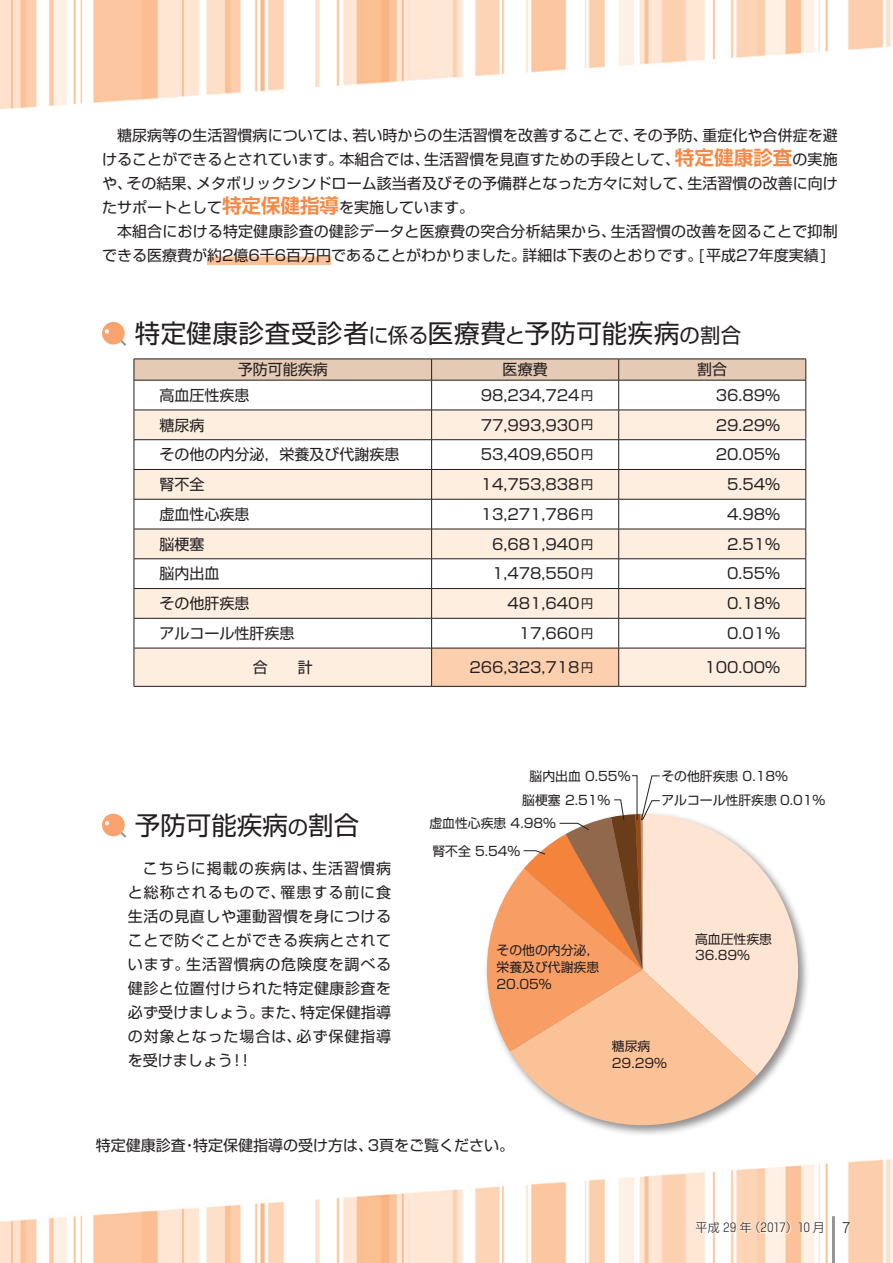
<style>
.page{position:relative;width:893px;height:1263px;background:#fff}
.page>*{position:absolute;margin:0;border:0;box-sizing:border-box;transform-origin:0 0}
.t1{font:25.5px "Shin Go Pr 6";letter-spacing:.015em;color:#231f20}
.t2{font:15px/24px "Shin Go Pr 6";color:#231f20;text-align:justify}
.t3{font:13.5px "MOG Romaji B";color:#231f20}
.t4{font:12.9px "Shin Go Pr 6";color:#231f20}
.t5{font:300 12px "Shin Go Pr 6";letter-spacing:.015em;color:#231f20}
.s1{font-family:"Shin Go Pr 6 De";font-weight:700;font-size:19.5px;color:#f68945}
.s2{font-size:20.4px}
.s3{font-size:12px}
</style>
<div class="page">
<img style="left:0;top:0;width:891px;height:1263px">
<div style="left:207px;top:257px;width:124px;height:8px;background:#fbc197"></div>
<div style="left:102px;top:322px;width:23px;height:23px;background:#f9a46e;border-radius:50%"></div>
<svg style="left:105px;top:329px;width:4px;height:4px"></svg>
<svg style="left:118px;top:338px;width:11px;height:10px"></svg>
<svg style="left:135px;top:411px;width:670px;height:275px;fill:#feeee0"></svg>
<div style="left:432px;top:648px;width:187px;height:38px;background:#fccfae"></div>
<svg style="left:134px;top:359px;width:672px;height:21px;background:#ddc2af"></svg>
<hr style="left:134px;top:380px;width:298px;height:1px;background:#231f20">
<hr style="left:134px;top:380px;width:1px;height:30px;background:#231f20">
<hr style="left:432px;top:380px;width:187px;height:1px;background:#231f20">
<hr style="left:431px;top:380px;width:1px;height:30px;background:#231f20">
<hr style="left:619px;top:380px;width:187px;height:1px;background:#231f20">
<hr style="left:618px;top:380px;width:1px;height:30px;background:#231f20">
<hr style="left:805px;top:380px;width:1px;height:30px;background:#231f20">
<hr style="left:134px;top:410px;width:298px;height:1px;background:#231f20">
<hr style="left:432px;top:410px;width:187px;height:1px;background:#231f20">
<hr style="left:619px;top:410px;width:187px;height:1px;background:#231f20">
<hr style="left:134px;top:439px;width:298px;height:1px;background:#231f20">
<hr style="left:432px;top:439px;width:187px;height:1px;background:#231f20">
<hr style="left:619px;top:439px;width:187px;height:1px;background:#231f20">
<hr style="left:134px;top:469px;width:298px;height:1px;background:#231f20">
<svg style="left:134px;top:410px;width:1px;height:89px"></svg>
<hr style="left:432px;top:469px;width:187px;height:1px;background:#231f20">
<svg style="left:431px;top:410px;width:1px;height:89px"></svg>
<hr style="left:619px;top:469px;width:187px;height:1px;background:#231f20">
<svg style="left:618px;top:410px;width:1px;height:89px"></svg>
<svg style="left:805px;top:410px;width:1px;height:89px"></svg>
<hr style="left:134px;top:499px;width:298px;height:1px;background:#231f20">
<hr style="left:134px;top:499px;width:1px;height:30px;background:#231f20">
<hr style="left:432px;top:499px;width:187px;height:1px;background:#231f20">
<hr style="left:431px;top:499px;width:1px;height:30px;background:#231f20">
<hr style="left:619px;top:499px;width:187px;height:1px;background:#231f20">
<hr style="left:618px;top:499px;width:1px;height:30px;background:#231f20">
<hr style="left:805px;top:499px;width:1px;height:30px;background:#231f20">
<hr style="left:134px;top:529px;width:298px;height:1px;background:#231f20">
<hr style="left:432px;top:529px;width:187px;height:1px;background:#231f20">
<hr style="left:619px;top:529px;width:187px;height:1px;background:#231f20">
<hr style="left:134px;top:558px;width:298px;height:1px;background:#231f20">
<hr style="left:432px;top:558px;width:187px;height:1px;background:#231f20">
<hr style="left:619px;top:558px;width:187px;height:1px;background:#231f20">
<hr style="left:134px;top:588px;width:298px;height:1px;background:#231f20">
<svg style="left:134px;top:529px;width:1px;height:89px"></svg>
<hr style="left:432px;top:588px;width:187px;height:1px;background:#231f20">
<svg style="left:431px;top:529px;width:1px;height:89px"></svg>
<hr style="left:619px;top:588px;width:187px;height:1px;background:#231f20">
<svg style="left:618px;top:529px;width:1px;height:89px"></svg>
<svg style="left:805px;top:529px;width:1px;height:89px"></svg>
<hr style="left:134px;top:618px;width:298px;height:1px;background:#231f20">
<hr style="left:134px;top:618px;width:1px;height:30px;background:#231f20">
<hr style="left:432px;top:618px;width:187px;height:1px;background:#231f20">
<hr style="left:431px;top:618px;width:1px;height:30px;background:#231f20">
<hr style="left:619px;top:618px;width:187px;height:1px;background:#231f20">
<hr style="left:618px;top:618px;width:1px;height:30px;background:#231f20">
<hr style="left:805px;top:618px;width:1px;height:30px;background:#231f20">
<hr style="left:134px;top:648px;width:298px;height:1px;background:#231f20">
<hr style="left:134px;top:648px;width:1px;height:38px;background:#231f20">
<hr style="left:432px;top:648px;width:187px;height:1px;background:#231f20">
<hr style="left:431px;top:648px;width:1px;height:38px;background:#231f20">
<hr style="left:619px;top:648px;width:187px;height:1px;background:#231f20">
<hr style="left:618px;top:648px;width:1px;height:38px;background:#231f20">
<hr style="left:805px;top:648px;width:1px;height:38px;background:#231f20">
<hr style="left:134px;top:686px;width:298px;height:1px;background:#231f20">
<hr style="left:432px;top:686px;width:187px;height:1px;background:#231f20">
<hr style="left:619px;top:686px;width:187px;height:1px;background:#231f20">
<div style="left:102px;top:814px;width:23px;height:22px;background:#f9a46e;border-radius:50%"></div>
<svg style="left:105px;top:821px;width:4px;height:4px"></svg>
<svg style="left:118px;top:830px;width:11px;height:10px"></svg>
<div style="left:483px;top:810px;width:327px;height:327px;background:#231f20;opacity:.5"></div>
<svg style="left:487px;top:775px;width:311px;height:350px"></svg>
<hr style="left:832px;top:1216px;width:3px;height:47px;background:#939598">
<div style="left:841px;top:1221px;width:10px;height:13px;background:#fff;opacity:.7"></div>
<div style="left:695px;top:1220px;width:129px;height:14px;background:#fff;opacity:.7"></div>
<p class="t2" style="left:102px;top:122px;width:737px;text-indent:15px">糖尿病等の生活習慣病については、若い時からの生活習慣を改善することで、その予防、重症化や合併症を避けることができるとされています。本組合では、生活習慣を見直すための手段として、<span class="s1">特定健康診査</span>の実施や、その結果、メタボリックシンドローム該当者及びその予備群となった方々に対して、生活習慣の改善に向けたサポートとして<span class="s1">特定保健指導</span>を実施しています。</p>
<p class="t2" style="left:102px;top:218px;width:737px;text-indent:15px">本組合における特定健康診査の健診データと医療費の突合分析結果から、生活習慣の改善を図ることで抑制できる医療費が約2億6千6百万円であることがわかりました。詳細は下表のとおりです。[平成27年度実績]</p>
<p class="t1" style="left:135px;top:312px;width:608px">特定健康診査受診者<span class="s2">に係る</span>医療費<span class="s2">と</span>予防可能疾病<span class="s2">の割合</span></p>
<p class="t2" style="left:238px;top:356px;width:91px">予防可能疾病</p>
<p class="t2" style="left:503px;top:356px;width:46px">医療費</p>
<p class="t2" style="left:697px;top:356px;width:31px">割合</p>
<p class="t2" style="left:159px;top:382px;width:91px">高血圧性疾患</p>
<p class="t2" style="left:481px;top:382px;width:114px">98,234,724<span class="s3">円</span></p>
<p class="t2" style="left:716px;top:382px;width:66px">36.89%</p>
<p class="t2" style="left:159px;top:412px;width:46px">糖尿病</p>
<p class="t2" style="left:481px;top:412px;width:114px">77,993,930<span class="s3">円</span></p>
<p class="t2" style="left:716px;top:412px;width:66px">29.29%</p>
<p class="t2" style="left:159px;top:441px;width:241px">その他の内分泌，栄養及び代謝疾患</p>
<p class="t2" style="left:481px;top:441px;width:114px">53,409,650<span class="s3">円</span></p>
<p class="t2" style="left:716px;top:441px;width:66px">20.05%</p>
<p class="t2" style="left:159px;top:471px;width:46px">腎不全</p>
<p class="t2" style="left:481px;top:471px;width:114px">14,753,838<span class="s3">円</span></p>
<p class="t2" style="left:727px;top:471px;width:55px">5.54%</p>
<p class="t2" style="left:159px;top:501px;width:91px">虚血性心疾患</p>
<p class="t2" style="left:481px;top:501px;width:114px">13,271,786<span class="s3">円</span></p>
<p class="t2" style="left:727px;top:501px;width:55px">4.98%</p>
<p class="t2" style="left:159px;top:531px;width:46px">脳梗塞</p>
<p class="t2" style="left:492px;top:531px;width:102px">6,681,940<span class="s3">円</span></p>
<p class="t2" style="left:727px;top:531px;width:55px">2.51%</p>
<p class="t2" style="left:159px;top:561px;width:61px">脳内出血</p>
<p class="t2" style="left:492px;top:561px;width:102px">1,478,550<span class="s3">円</span></p>
<p class="t2" style="left:727px;top:561px;width:55px">0.55%</p>
<p class="t2" style="left:159px;top:590px;width:91px">その他肝疾患</p>
<p class="t2" style="left:507px;top:590px;width:87px">481,640<span class="s3">円</span></p>
<p class="t2" style="left:727px;top:590px;width:55px">0.18%</p>
<p class="t2" style="left:159px;top:620px;width:136px">アルコール性肝疾患</p>
<p class="t2" style="left:519px;top:620px;width:76px">17,660<span class="s3">円</span></p>
<p class="t2" style="left:727px;top:620px;width:55px">0.01%</p>
<p class="t2" style="left:253px;top:654px;width:61px">合　　計</p>
<p class="t2" style="left:469px;top:654px;width:125px">266,323,718<span class="s3">円</span></p>
<p class="t2" style="left:704px;top:654px;width:77px">100.00%</p>
<p class="t1" style="left:135px;top:804px;width:226px">予防可能疾病<span class="s2">の</span>割合</p>
<p class="t2" style="left:128px;top:855px;width:265px;text-indent:15px">こちらに掲載の疾病は、生活習慣病と総称されるもので、罹患する前に食生活の見直しや運動習慣を身につけることで防ぐことができる疾病とされています。生活習慣病の危険度を調べる健診と位置付けられた特定健康診査を必ず受けましょう。また、特定保健指導の対象となった場合は、必ず保健指導を受けましょう！！</p>
<p class="t4" style="left:530px;top:766px;width:102px">脳内出血 0.55%</p>
<p class="t4" style="left:661px;top:766px;width:128px">その他肝疾患 0.18%</p>
<p class="t4" style="left:661px;top:789px;width:165px">アルコール性肝疾患 0.01%</p>
<p class="t4" style="left:522px;top:789px;width:90px">脳梗塞 2.51%</p>
<p class="t4" style="left:429px;top:813px;width:128px">虚血性心疾患 4.98%</p>
<p class="t4" style="left:432px;top:840px;width:90px">腎不全 5.54%</p>
<p class="t4" style="left:497px;top:940px;width:104px">その他の内分泌，</p>
<p class="t4" style="left:497px;top:957px;width:104px">栄養及び代謝疾患</p>
<p class="t4" style="left:497px;top:973px;width:57px">20.05%</p>
<p class="t4" style="left:612px;top:1035px;width:40px">糖尿病</p>
<p class="t4" style="left:612px;top:1052px;width:57px">29.29%</p>
<p class="t4" style="left:695px;top:928px;width:78px">高血圧性疾患</p>
<p class="t4" style="left:695px;top:945px;width:57px">36.89%</p>
<p class="t2" style="left:96px;top:1132px;width:420px">特定健康診査・特定保健指導の受け方は、3頁をご覧ください。</p>
<p class="t5" style="left:695px;top:1217px;width:131px">平成 29 年（2017）　10 月</p>
<p class="t3" style="left:842px;top:1219px;width:10px">7</p>
</div>
